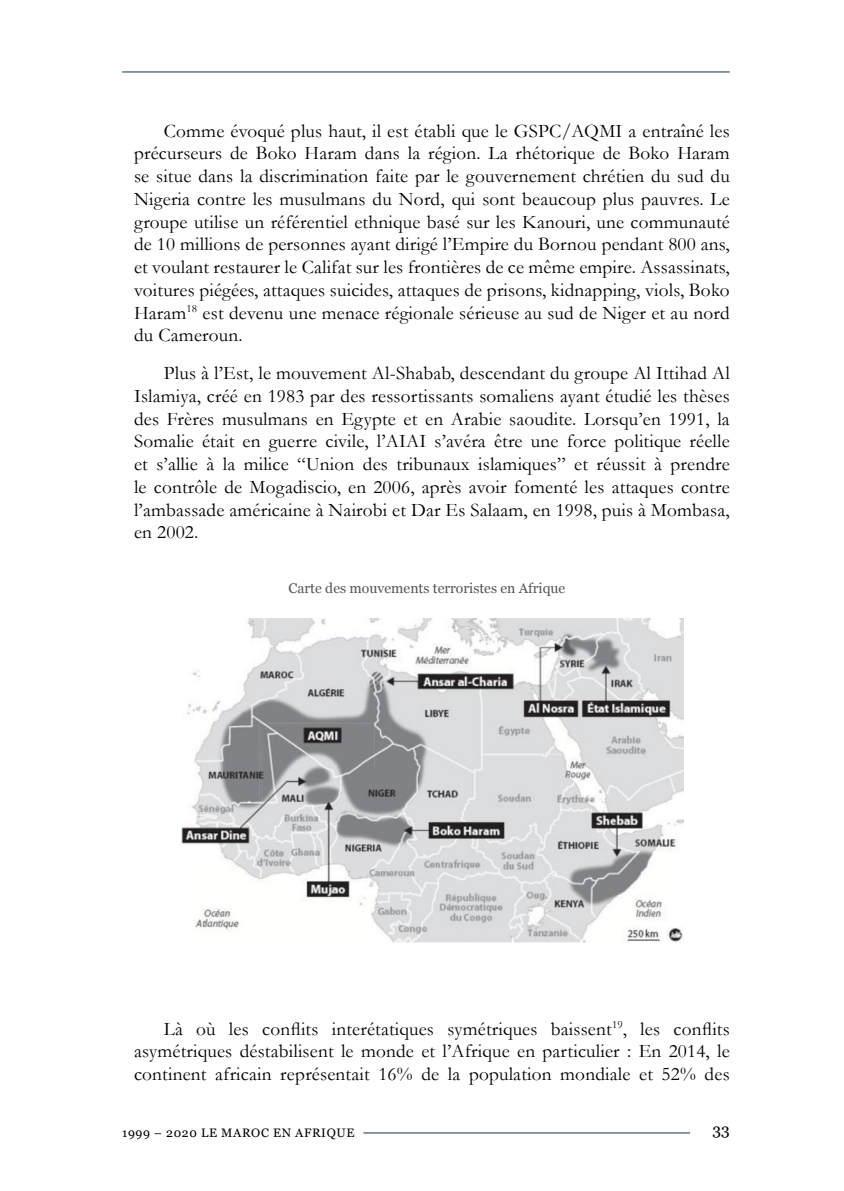
<style>
.page{position:relative;width:844px;height:1191px;background:#fff}
.page>*{position:absolute;margin:0;border:0;box-sizing:border-box;transform-origin:0 0}
.t1{font:19.25px/22.8px "Garamond";letter-spacing:.01em;color:#000;text-align:justify}
.t2{font:15.75px "Georgia";color:#000}
.t3{font:14px "Georgia";color:#4f565e}
.t4{font:12.25px "Georgia";letter-spacing:.05em;color:#000}
</style>
<div class="page">
<hr style="left:122px;top:71px;width:607px;height:1px;background:#1a2e51">
<hr style="left:363px;top:1132px;width:327px;height:1px;background:#1a2e51">
<img style="left:181px;top:618px;width:502px;height:325px">
<p class="t1" style="left:134px;top:119px;width:597px;text-indent:30px">Comme évoqué plus haut, il est établi que le GSPC/AQMI a entraîné les précurseurs de Boko Haram dans la région. La rhétorique de Boko Haram se situe dans la discrimination faite par le gouvernement chrétien du sud du Nigeria contre les musulmans du Nord, qui sont beaucoup plus pauvres. Le groupe utilise un référentiel ethnique basé sur les Kanouri, une communauté de 10 millions de personnes ayant dirigé l’Empire du Bornou pendant 800 ans, et voulant restaurer le Califat sur les frontières de ce même empire. Assassinats, voitures piégées, attaques suicides, attaques de prisons, kidnapping, viols, Boko Haram<sup>18</sup> est devenu une menace régionale sérieuse au sud de Niger et au nord du Cameroun.</p>
<p class="t1" style="left:134px;top:361px;width:597px;text-indent:30px">Plus à l’Est, le mouvement Al-Shabab, descendant du groupe Al Ittihad Al Islamiya, créé en 1983 par des ressortissants somaliens ayant étudié les thèses des Frères musulmans en Egypte et en Arabie saoudite. Lorsqu’en 1991, la Somalie était en guerre civile, l’AIAI s’avéra être une force politique réelle et s’allie à la milice “Union des tribunaux islamiques” et réussit à prendre le contrôle de Mogadiscio, en 2006, après avoir fomenté les attaques contre l’ambassade américaine à Nairobi et Dar Es Salaam, en 1998, puis à Mombasa, en 2002.</p>
<p class="t3" style="left:288px;top:578px;width:278px">Carte des mouvements terroristes en Afrique</p>
<p class="t1" style="left:134px;top:1016px;width:597px;text-indent:30px">Là où les conflits interétatiques symétriques baissent<sup>19</sup>, les conflits asymétriques déstabilisent le monde et l’Afrique en particulier : En 2014, le continent africain représentait 16% de la population mondiale et 52% des</p>
<p class="t4" style="left:122px;top:1123px;width:234px">1999 – 2020 LE MAROC EN AFRIQUE</p>
<p class="t2" style="left:712px;top:1118px;width:19px">33</p>
</div>
